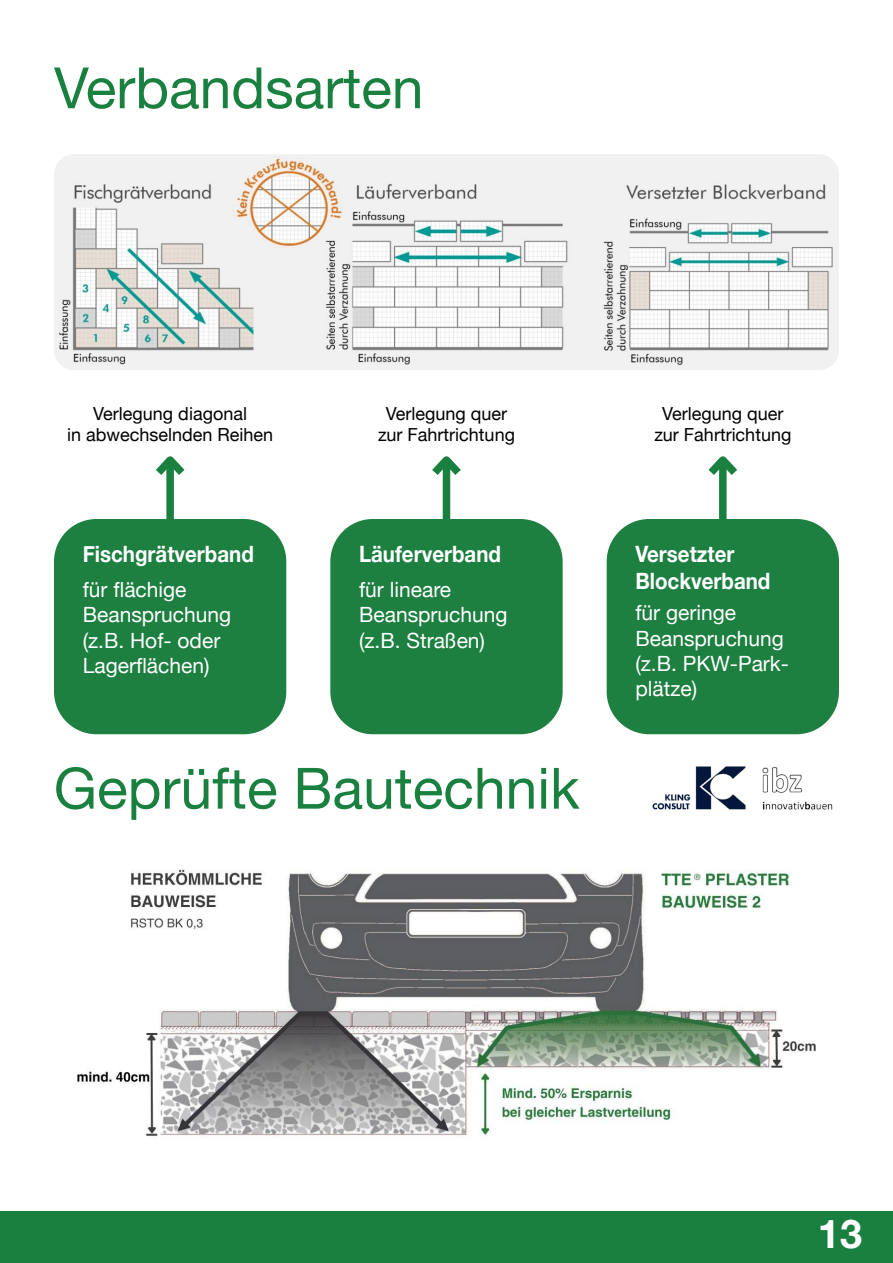
<style>
.page{position:relative;width:893px;height:1263px;background:#fff}
.page>*{position:absolute;margin:0;border:0;box-sizing:border-box;transform-origin:0 0}
.t1{font:57px "Helvetica Neue";color:#1a803f}
.t2{font:700 39.6px "Helvetica Neue";color:#fff}
.t3{font:700 22.5px/27px "Helvetica Neue";color:#fff;scale:.91 1}
.t4{font:21px/25.2px "Helvetica Neue";color:#fff}
.t5{font:18px/21.6px "Helvetica Neue";color:#000;text-align:center}
</style>
<div class="page">
<div style="left:166px;top:460px;width:8px;height:78px;background:#1a803f"></div>
<svg style="left:156px;top:456px;width:29px;height:27px"></svg>
<div style="left:443px;top:460px;width:7px;height:78px;background:#1a803f"></div>
<svg style="left:432px;top:456px;width:29px;height:27px"></svg>
<div style="left:719px;top:460px;width:8px;height:78px;background:#1a803f"></div>
<svg style="left:708px;top:456px;width:29px;height:27px"></svg>
<div style="left:0;top:1212px;width:893px;height:51px;background:#1a803f"></div>
<div style="left:54px;top:519px;width:232px;height:215px;background:#1d7f40;border-radius:43px"></div>
<div style="left:330px;top:519px;width:233px;height:215px;background:#1d7f40;border-radius:43px"></div>
<div style="left:607px;top:519px;width:232px;height:215px;background:#1d7f40;border-radius:43px"></div>
<img style="left:54px;top:154px;width:785px;height:216px">
<img style="left:652px;top:766px;width:181px;height:44px">
<img style="left:77px;top:869px;width:739px;height:268px">
<h1 class="t1" style="left:54px;top:47px;width:371px">Verbandsarten</h1>
<p class="t5" style="left:67px;top:404px;width:208px">Verlegung diagonal<br>in abwechselnden Reihen</p>
<p class="t5" style="left:378px;top:404px;width:138px">Verlegung quer zur Fahrtrichtung</p>
<p class="t5" style="left:654px;top:404px;width:138px">Verlegung quer zur Fahrtrichtung</p>
<p class="t3" style="left:83px;top:541px;width:190px">Fischgrätverband</p>
<p class="t3" style="left:359px;top:541px;width:157px">Läuferverband</p>
<p class="t3" style="left:635px;top:541px;width:150px">Versetzter<br>Blockverband</p>
<p class="t4" style="left:83px;top:578px;width:150px">für flächige<br>Beanspruchung (z.B. Hof- oder<br>Lagerflächen)</p>
<p class="t4" style="left:359px;top:578px;width:150px">für lineare<br>Beanspruchung (z.B. Straßen)</p>
<p class="t4" style="left:635px;top:601px;width:155px">für geringe<br>Beanspruchung (z.B. PKW-Park&shy;plätze)</p>
<h1 class="t1" style="left:54px;top:747px;width:527px">Geprüfte Bautechnik</h1>
<h2 class="t2" style="left:818px;top:1202px;width:46px">13</h2>
</div>
